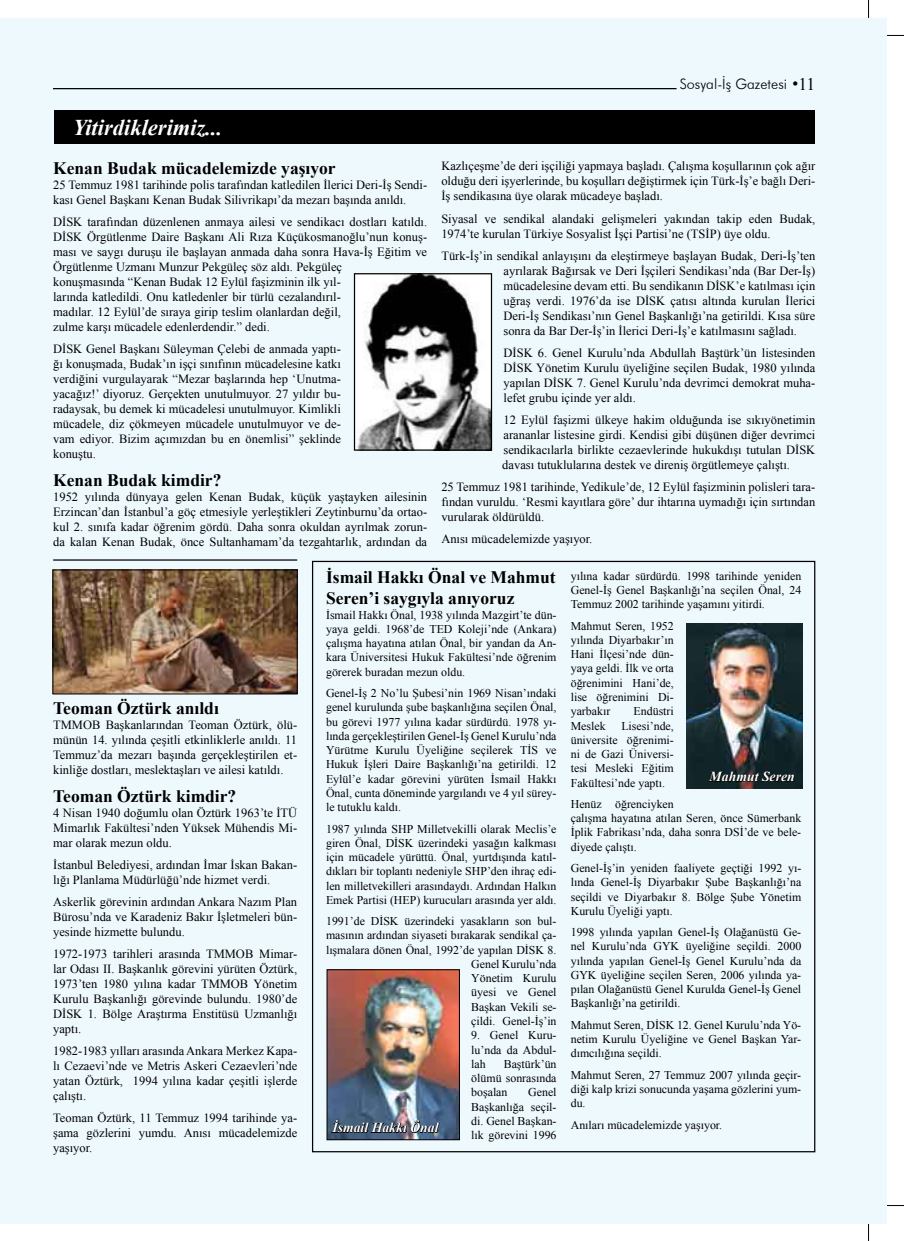
<style>
.page{position:relative;width:904px;height:1241px;background:#fff}
.page>*{position:absolute;margin:0;border:0;box-sizing:border-box;transform-origin:0 0}
.t1{font:italic 700 22.5px "Times New Roman";color:#fff}
.t2{font:700 17.5px/21px "Times New Roman";color:#000}
.t3{font:300 14.38px "Futura BT";color:#000}
.t4{font:italic 700 13.75px "Times New Roman";color:#fff}
.t5{font:12.5px/15px "Times New Roman";color:#000;text-align:justify}
.t6{font:11.88px/14.2px "Times New Roman";color:#000;text-align:justify}
.s1{font-family:"Times New Roman";font-weight:400;font-size:17.5px}
</style>
<div class="page">
<hr style="left:868px;top:1205px;width:1px;height:35px;background:#000">
<hr style="left:868px;top:1205px;width:36px;height:1px;background:#000">
<hr style="left:868px;top:0;width:1px;height:35px;background:#000">
<hr style="left:868px;top:35px;width:36px;height:1px;background:#000">
<div style="left:0;top:18px;width:886px;height:1204px;background:#eef9fe"></div>
<hr style="left:53px;top:88px;width:623px;height:1px;background:#000">
<div style="left:54px;top:110px;width:761px;height:34px;background:#000"></div>
<img style="left:356px;top:275px;width:134px;height:173px">
<div style="left:354px;top:273px;width:138px;height:177px;border:1px solid #000"></div>
<img style="left:55px;top:571px;width:240px;height:121px">
<div style="left:53px;top:569px;width:244px;height:125px;border:1px solid #000"></div>
<hr style="left:53px;top:559px;width:244px;height:1px;background:#000">
<img style="left:329px;top:971px;width:129px;height:166px">
<div style="left:327px;top:969px;width:133px;height:170px;border:1px solid #000"></div>
<img style="left:686px;top:623px;width:116px;height:165px">
<svg style="left:331px;top:1119px;width:109px;height:14px;background:#374455"></svg>
<svg style="left:708px;top:769px;width:87px;height:18px;background:#131b1e"></svg>
<h1 class="t1" style="left:73px;top:111px;width:151px">Yitirdiklerimiz...</h1>
<h2 class="t2" style="left:53px;top:157px;width:284px">Kenan Budak mücadelemizde yaşıyor</h2>
<p class="t5" style="left:53px;top:177px;width:375px">25 Temmuz 1981 tarihinde polis tarafından katledilen İlerici Deri-İş Sendi&shy;kası Genel Başkanı Kenan Budak Silivrikapı’da mezarı başında anıldı.</p>
<p class="t5" style="left:53px;top:214px;width:375px;text-align:left">DİSK tarafından düzenlenen anmaya ailesi ve sendikacı dostları katıldı.<br>DİSK Örgütlenme Daire Başkanı Ali Rıza Küçükosmanoğlu’nun konuş&shy;ması ve saygı duruşu ile başlayan anmada daha sonra Hava-İş Eğitim ve Örgütlenme Uzmanı Munzur Pekgüleç söz aldı. Pekgüleç<br>konuşmasında “Kenan Budak 12 Eylül faşizminin ilk yıl-<br>larında katledildi. Onu katledenler bir türlü cezalandırıl-<br>madılar. 12 Eylül’de sıraya girip teslim olanlardan değil,<br>zulme karşı mücadele edenlerdendir.” dedi.</p>
<p class="t5" style="left:53px;top:341px;width:289px">DİSK Genel Başkanı Süleyman Çelebi de anmada yaptı&shy;ğı konuşmada, Budak’ın işçi sınıfının mücadelesine katkı verdiğini vurgulayarak “Mezar başlarında hep ‘Unutma&shy;yacağız!’ diyoruz. Gerçekten unutulmuyor. 27 yıldır bu&shy;radaysak, bu demek ki mücadelesi unutulmuyor. Kimlikli mücadele, diz çökmeyen mücadele unutulmuyor ve de&shy;vam ediyor. Bizim açımızdan bu en önemlisi” şeklinde konuştu.</p>
<h2 class="t2" style="left:53px;top:469px;width:170px">Kenan Budak kimdir?</h2>
<p class="t5" style="left:53px;top:489px;width:375px">1952 yılında dünyaya gelen Kenan Budak, küçük yaştayken ailesinin Erzincan’dan İstanbul’a göç etmesiyle yerleştikleri Zeytinburnu’da ortao&shy;kul 2. sınıfa kadar öğrenim gördü. Daha sonra okuldan ayrılmak zorun&shy;da kalan Kenan Budak, önce Sultanhamam’da tezgahtarlık, ardından da</p>
<p class="t3" style="left:679px;top:76px;width:137px">Sosyal-İş Gazetesi •<span class="s1">11</span></p>
<p class="t5" style="left:441px;top:158px;width:375px">Kazlıçeşme’de deri işçiliği yapmaya başladı. Çalışma koşullarının çok ağır olduğu deri işyerlerinde, bu koşulları değiştirmek için Türk-İş’e bağlı Deri-İş sendikasına üye olarak mücadeye başladı.</p>
<p class="t5" style="left:441px;top:210px;width:375px">Siyasal ve sendikal alandaki gelişmeleri yakından takip eden Budak,<br>1974’te kurulan Türkiye Sosyalist İşçi Partisi’ne (TSİP) üye oldu.</p>
<p class="t5" style="left:503px;top:248px;width:313px;text-indent:-62px">Türk-İş’in sendikal anlayışını da eleştirmeye başlayan Budak, Deri-İş’ten ayrılarak Bağırsak ve Deri İşçileri Sendikası’nda (Bar Der-İş) mücadelesine devam etti. Bu sendikanın DİSK’e katılması için uğraş verdi. 1976’da ise DİSK çatısı altında kurulan İlerici Deri-İş Sendikası’nın Genel Başkanlığı’na getirildi. Kısa süre sonra da Bar Der-İş’in İlerici Deri-İş’e katılmasını sağladı.</p>
<p class="t5" style="left:503px;top:345px;width:313px">DİSK 6. Genel Kurulu’nda Abdullah Baştürk’ün listesinden DİSK Yönetim Kurulu üyeliğine seçilen Budak, 1980 yılında yapılan DİSK 7. Genel Kurulu’nda devrimci demokrat muha&shy;lefet grubu içinde yer aldı.</p>
<p class="t5" style="left:502px;top:412px;width:314px">12 Eylül faşizmi ülkeye hakim olduğunda ise sıkıyönetimin arananlar listesine girdi. Kendisi gibi düşünen diğer devrimci sendikacılarla birlikte cezaevlerinde hukukdışı tutulan DİSK davası tutuklularına destek ve direniş örgütlemeye çalıştı.</p>
<p class="t5" style="left:441px;top:479px;width:375px">25 Temmuz 1981 tarihinde, Yedikule’de, 12 Eylül faşizminin polisleri tara&shy;fından vuruldu. ‘Resmi kayıtlara göre’ dur ihtarına uymadığı için sırtından vurularak öldürüldü.</p>
<p class="t5" style="left:441px;top:531px;width:153px">Anısı mücadelemizde yaşıyor.</p>
<h2 class="t2" style="left:53px;top:696px;width:167px">Teoman Öztürk anıldı</h2>
<p class="t5" style="left:53px;top:716px;width:245px">TMMOB Başkanlarından Teoman Öztürk, ölü&shy;münün 14. yılında çeşitli etkinliklerle anıldı. 11<br>Temmuz’da mezarı başında gerçekleştirilen et&shy;kinliğe dostları, meslektaşları ve ailesi katıldı.</p>
<h2 class="t2" style="left:53px;top:784px;width:185px">Teoman Öztürk kimdir?</h2>
<p class="t5" style="left:53px;top:804px;width:245px">4 Nisan 1940 doğumlu olan Öztürk 1963’te İTÜ Mimarlık Fakültesi’nden Yüksek Mühendis Mi&shy;mar olarak mezun oldu.</p>
<p class="t5" style="left:53px;top:856px;width:245px">İstanbul Belediyesi, ardından İmar İskan Bakan&shy;lığı Planlama Müdürlüğü’nde hizmet verdi.</p>
<p class="t5" style="left:53px;top:893px;width:245px">Askerlik görevinin ardından Ankara Nazım Plan Bürosu’nda ve Karadeniz Bakır İşletmeleri bün&shy;yesinde hizmette bulundu.</p>
<p class="t5" style="left:53px;top:946px;width:245px">1972-1973 tarihleri arasında TMMOB Mimar&shy;lar Odası II. Başkanlık görevini yürüten Öztürk, 1973’ten 1980 yılına kadar TMMOB Yönetim Kurulu Başkanlığı görevinde bulundu. 1980’de DİSK 1. Bölge Araştırma Enstitüsü Uzmanlığı yaptı.</p>
<p class="t5" style="left:53px;top:1043px;width:245px">1982-1983 yılları arasında Ankara Merkez Kapa&shy;lı Cezaevi’nde ve Metris Askeri Cezaevleri’nde yatan Öztürk, 1994 yılına kadar çeşitli işlerde çalıştı.</p>
<p class="t5" style="left:53px;top:1110px;width:245px">Teoman Öztürk, 11 Temmuz 1994 tarihinde ya&shy;şama gözlerini yumdu. Anısı mücadelemizde yaşıyor.</p>
<h2 class="t2" style="left:326px;top:566px;width:231px">İsmail Hakkı Önal ve Mahmut<br>Seren’i saygıyla anıyoruz</h2>
<p class="t6" style="left:326px;top:607px;width:232px">İsmail Hakkı Önal, 1938 yılında Mazgirt’te dün&shy;yaya geldi. 1968’de TED Koleji’nde (Ankara) çalışma hayatına atılan Önal, bir yandan da An&shy;kara Üniversitesi Hukuk Fakültesi’nde öğrenim görerek buradan mezun oldu.</p>
<p class="t6" style="left:326px;top:685px;width:232px">Genel-İş 2 No’lu Şubesi’nin 1969 Nisan’ındaki genel kurulunda şube başkanlığına seçilen Önal, bu görevi 1977 yılına kadar sürdürdü. 1978 yı&shy;lında gerçekleştirilen Genel-İş Genel Kurulu’nda Yürütme Kurulu Üyeliğine seçilerek TİS ve Hukuk İşleri Daire Başkanlığı’na getirildi. 12<br>Eylül’e kadar görevini yürüten İsmail Hakkı Önal, cunta döneminde yargılandı ve 4 yıl sürey&shy;le tutuklu kaldı.</p>
<p class="t6" style="left:326px;top:821px;width:232px">1987 yılında SHP Milletvekilli olarak Meclis’e giren Önal, DİSK üzerindeki yasağın kalkması için mücadele yürüttü. Önal, yurtdışında katıl&shy;dıkları bir toplantı nedeniyle SHP’den ihraç edi&shy;len milletvekilleri arasındaydı. Ardından Halkın Emek Partisi (HEP) kurucuları arasında yer aldı.</p>
<p class="t6" style="left:326px;top:913px;width:232px;text-align:right">1991’de DİSK üzerindeki yasakların son bul&shy;masının ardından siyaseti bırakarak sendikal ça&shy;lışmalara dönen Önal, 1992’de yapılan DİSK 8.<br>Genel Kurulu’nda<br>Yönetim Kurulu<br>üyesi ve Genel<br>Başkan Vekili se-<br>çildi. Genel-İş’in</p>
<p class="t6" style="left:471px;top:1027px;width:87px">9. Genel Kuru&shy;lu’nda da Abdul&shy;lah</p>
<p class="t6" style="left:471px;top:1056px;width:87px;text-indent:33px">Baştürk’ün ölümü sonrasında boşalan</p>
<p class="t6" style="left:471px;top:1084px;width:87px;text-indent:57px">Genel Başkanlığa seçil&shy;di. Genel Başkan&shy;lık görevini 1996</p>
<p class="t4" style="left:332px;top:1117px;width:108px">İsmail Hakkı Önal</p>
<p class="t6" style="left:570px;top:568px;width:232px">yılına kadar sürdürdü. 1998 tarihinde yeniden Genel-İş Genel Başkanlığı’na seçilen Önal, 24<br>Temmuz 2002 tarihinde yaşamını yitirdi.</p>
<p class="t6" style="left:570px;top:618px;width:105px">Mahmut Seren, 1952 yılında Diyarbakır’ın Hani İlçesi’nde dün&shy;yaya geldi. İlk ve orta öğrenimini Hani’de, lise öğrenimini Di&shy;yarbakır</p>
<p class="t6" style="left:633px;top:703px;width:42px">Endüstri</p>
<p class="t6" style="left:570px;top:718px;width:105px;text-indent:51px">Lisesi’nde, üniversite öğrenimi&shy;ni de Gazi Üniversi&shy;tesi Mesleki Eğitim Fakültesi’nde yaptı.</p>
<p class="t6" style="left:570px;top:796px;width:232px;text-align:left">Henüz öğrenciyken<br>çalışma hayatına atılan Seren, önce Sümerbank<br>İplik Fabrikası’nda, daha sonra DSİ’de ve bele&shy;diyede çalıştı.</p>
<p class="t6" style="left:570px;top:860px;width:232px">Genel-İş’in yeniden faaliyete geçtiği 1992 yı&shy;lında Genel-İş Diyarbakır Şube Başkanlığı’na seçildi ve Diyarbakır 8. Bölge Şube Yönetim Kurulu Üyeliği yaptı.</p>
<p class="t6" style="left:570px;top:924px;width:232px">1998 yılında yapılan Genel-İş Olağanüstü Ge&shy;nel Kurulu’nda GYK üyeliğine seçildi. 2000 yılında yapılan Genel-İş Genel Kurulu’nda da GYK üyeliğine seçilen Seren, 2006 yılında ya&shy;pılan Olağanüstü Genel Kurulda Genel-İş Genel Başkanlığı’na getirildi.</p>
<p class="t6" style="left:570px;top:1017px;width:232px">Mahmut Seren, DİSK 12. Genel Kurulu’nda Yö&shy;netim Kurulu Üyeliğine ve Genel Başkan Yar&shy;dımcılığına seçildi.</p>
<p class="t6" style="left:570px;top:1067px;width:232px">Mahmut Seren, 27 Temmuz 2007 yılında geçir&shy;diği kalp krizi sonucunda yaşama gözlerini yum&shy;du.</p>
<p class="t6" style="left:570px;top:1117px;width:153px">Anıları mücadelemizde yaşıyor.</p>
<p class="t6" style="left:570px;top:718px;width:36px">Meslek</p>
<p class="t4" style="left:709px;top:767px;width:87px">Mahmut Seren</p>
</div>
